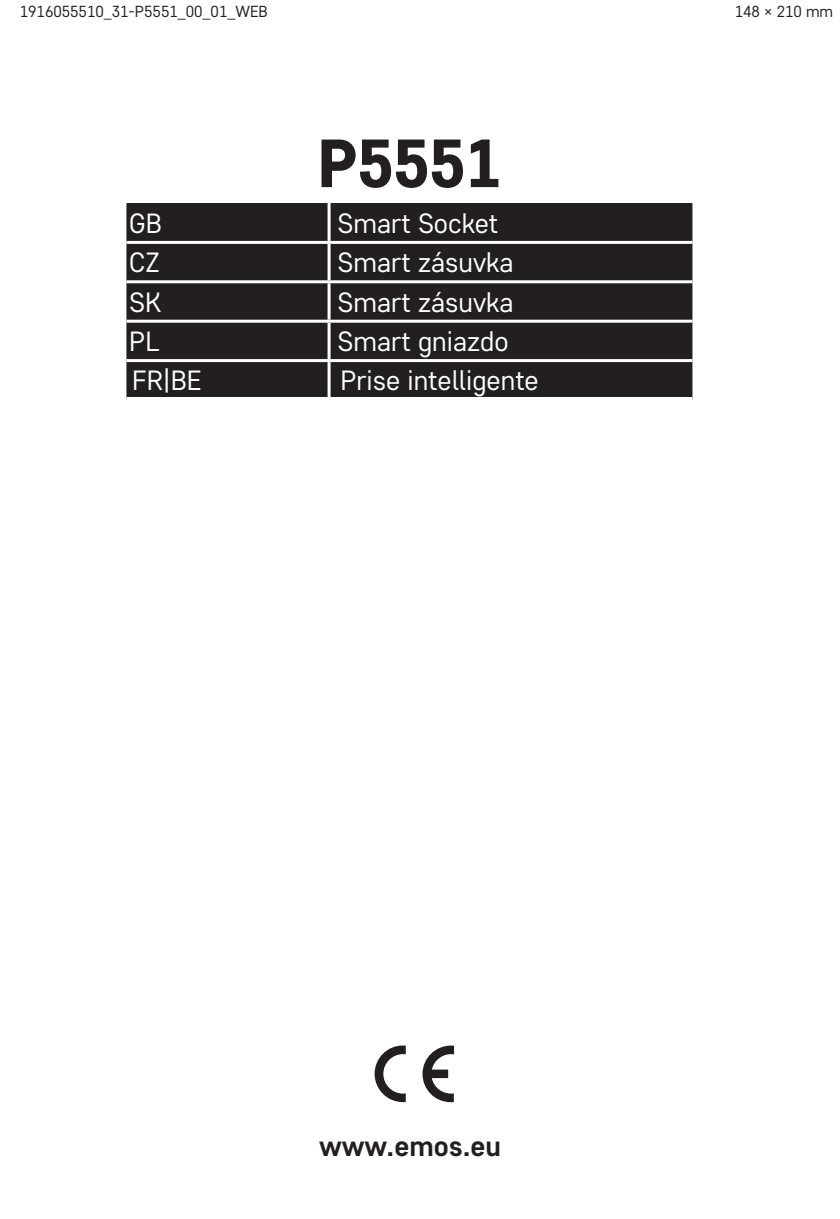
<style>
.page{position:relative;width:840px;height:1219px;background:#fff}
.page>*{position:absolute;margin:0;border:0;box-sizing:border-box;transform-origin:0 0}
.t1{font:800 68px "Core Sans D65";letter-spacing:-.02em;color:#231f20}
.t2{font:700 28.8px "Core Sans D55";color:#231f20}
.t3{font:27.8px "Core Sans D35";color:#fff}
.t4{font:16px "Core Sans D35";color:#231f20}
</style>
<div class="page">
<div style="left:126px;top:203px;width:566px;height:194px;background:#231f20"></div>
<hr style="left:327px;top:203px;width:3px;height:38px;background:#fff">
<hr style="left:126px;top:241px;width:203px;height:3px;background:#fff">
<hr style="left:329px;top:241px;width:363px;height:3px;background:#fff">
<hr style="left:327px;top:244px;width:3px;height:36px;background:#fff">
<hr style="left:126px;top:280px;width:203px;height:3px;background:#fff">
<hr style="left:329px;top:280px;width:363px;height:3px;background:#fff">
<hr style="left:327px;top:283px;width:3px;height:37px;background:#fff">
<hr style="left:126px;top:320px;width:203px;height:3px;background:#fff">
<hr style="left:329px;top:320px;width:363px;height:3px;background:#fff">
<hr style="left:327px;top:323px;width:3px;height:36px;background:#fff">
<hr style="left:126px;top:359px;width:203px;height:3px;background:#fff">
<hr style="left:329px;top:359px;width:363px;height:3px;background:#fff">
<hr style="left:327px;top:362px;width:3px;height:35px;background:#fff">
<svg style="left:374px;top:1045px;width:80px;height:57px"></svg>
<p class="t4" style="left:20px;top:1px;width:249px">1916055510_31-P5551_00_01_WEB</p>
<p class="t4" style="left:734px;top:1px;width:100px">148 × 210 mm</p>
<h1 class="t1" style="left:317px;top:119px;width:186px">P5551</h1>
<p class="t3" style="left:129px;top:205px;width:34px">GB</p>
<p class="t3" style="left:337px;top:205px;width:162px">Smart Socket</p>
<p class="t3" style="left:129px;top:245px;width:32px">CZ</p>
<p class="t3" style="left:337px;top:245px;width:177px">Smart zásuvka</p>
<p class="t3" style="left:129px;top:284px;width:33px">SK</p>
<p class="t3" style="left:337px;top:284px;width:177px">Smart zásuvka</p>
<p class="t3" style="left:129px;top:323px;width:32px">PL</p>
<p class="t3" style="left:337px;top:323px;width:172px">Smart gniazdo</p>
<p class="t3" style="left:132px;top:363px;width:71px">FR|BE</p>
<p class="t3" style="left:340px;top:363px;width:200px">Prise intelligente</p>
<p class="t2" style="left:319px;top:1127px;width:184px">www.emos.eu</p>
</div>
